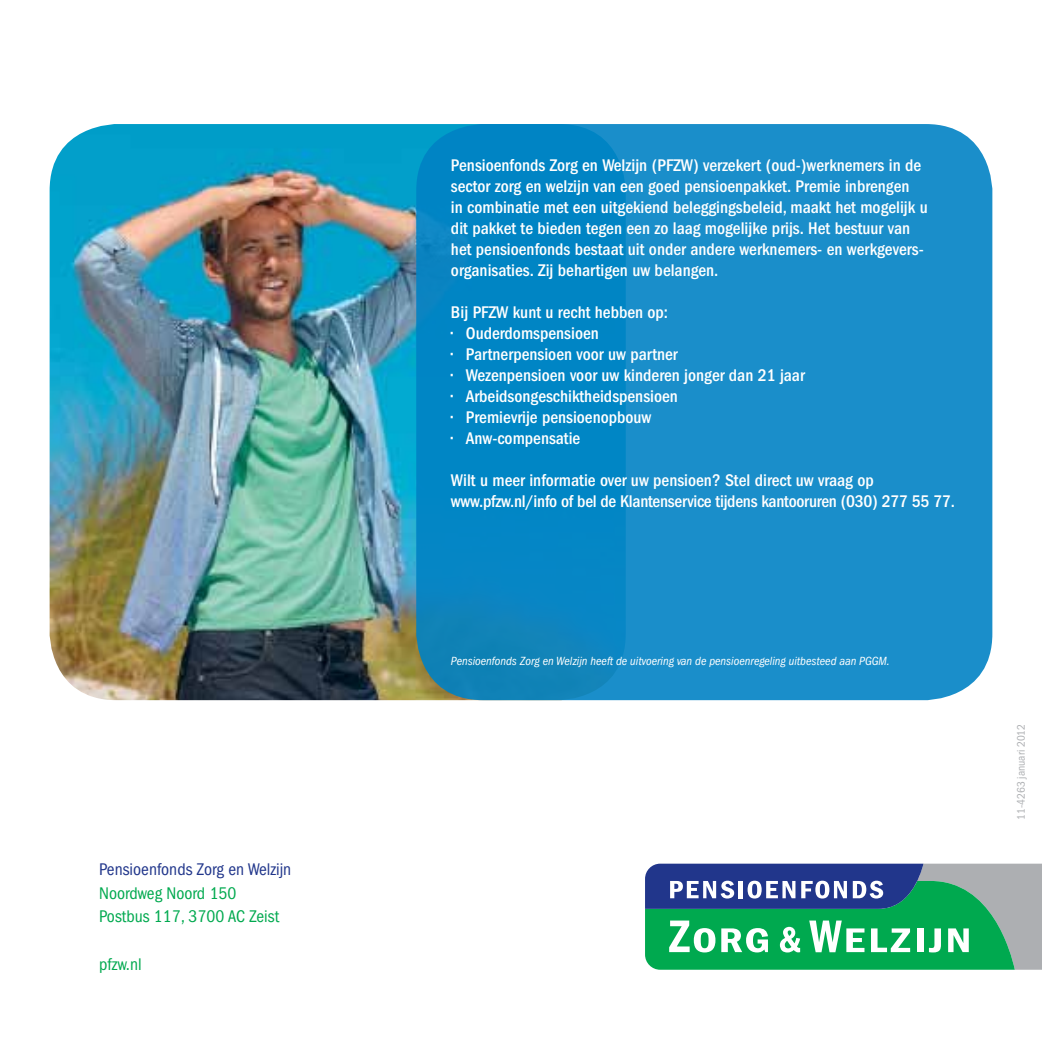
<style>
.page{position:relative;width:1042px;height:1042px;background:#fff}
.page>*{position:absolute;margin:0;border:0;box-sizing:border-box;transform-origin:0 0}
.t1{font:500 condensed 17.5px/21px "ITC Franklin Gothic Std";color:#fff}
.t2{font:condensed 17.5px/23.6px "ITC Franklin Gothic Std";color:#00a94f}
.t3{font:condensed 17.5px "ITC Franklin Gothic Std";color:#21368b}
.t4{font:italic condensed 12.25px "ITC Franklin Gothic Std";color:#fff}
.t5{font:condensed 11.38px "ITC Franklin Gothic Std";color:#adafb2}
</style>
<div class="page">
<img style="left:50px;top:124px;width:424px;height:576px">
<div style="left:416px;top:124px;width:576px;height:576px;background:linear-gradient(to right,#0384c2,#2191cc);border-radius:67px"></div>
<svg style="left:645px;top:863px;width:397px;height:107px;background:#469a85"></svg>
<p class="t3" style="left:99px;top:859px;width:194px">Pensioenfonds Zorg en Welzijn</p>
<p class="t2" style="left:99px;top:881px;width:181px">Noordweg Noord 150<br>Postbus 117, 3700 AC Zeist</p>
<p class="t2" style="left:99px;top:952px;width:44px">pfzw.nl</p>
<p class="t1" style="left:451px;top:155px;width:478px">Pensioenfonds Zorg en Welzijn (PFZW) verzekert (oud-)werknemers in de sector zorg en welzijn van een goed pensioenpakket. Premie inbrengen<br>in combinatie met een uitgekiend beleggingsbeleid, maakt het mogelijk u dit pakket te bieden tegen een zo laag mogelijke prijs. Het bestuur van het pensioenfonds bestaat uit onder andere werknemers- en werkgevers&shy;organisaties. Zij behartigen uw belangen.</p>
<p class="t1" style="left:451px;top:302px;width:219px">Bij PFZW kunt u recht hebben op:</p>
<p class="t1" style="left:451px;top:323px;width:149px">• Ouderdomspensioen</p>
<p class="t1" style="left:451px;top:344px;width:228px">• Partnerpensioen voor uw partner</p>
<p class="t1" style="left:451px;top:365px;width:355px">• Wezenpensioen voor uw kinderen jonger dan 21 jaar</p>
<p class="t1" style="left:451px;top:386px;width:228px">• Arbeidsongeschiktheidspensioen</p>
<p class="t1" style="left:451px;top:407px;width:202px">• Premievrije pensioenopbouw</p>
<p class="t1" style="left:451px;top:428px;width:131px">• Anw-compensatie</p>
<p class="t1" style="left:451px;top:470px;width:505px">Wilt u meer informatie over uw pensioen? Stel direct uw vraag op www.pfzw.nl/info of bel de Klantenservice tijdens kantooruren (030) 277 55 77.</p>
<p class="t4" style="left:451px;top:654px;width:440px">Pensioenfonds Zorg en Welzijn heeft de uitvoering van de pensioenregeling uitbesteed aan PGGM.</p>
<p class="t5" style="left:1015px;top:819px;width:97px;rotate:-90deg">11-4263 januari 2012</p>
</div>
